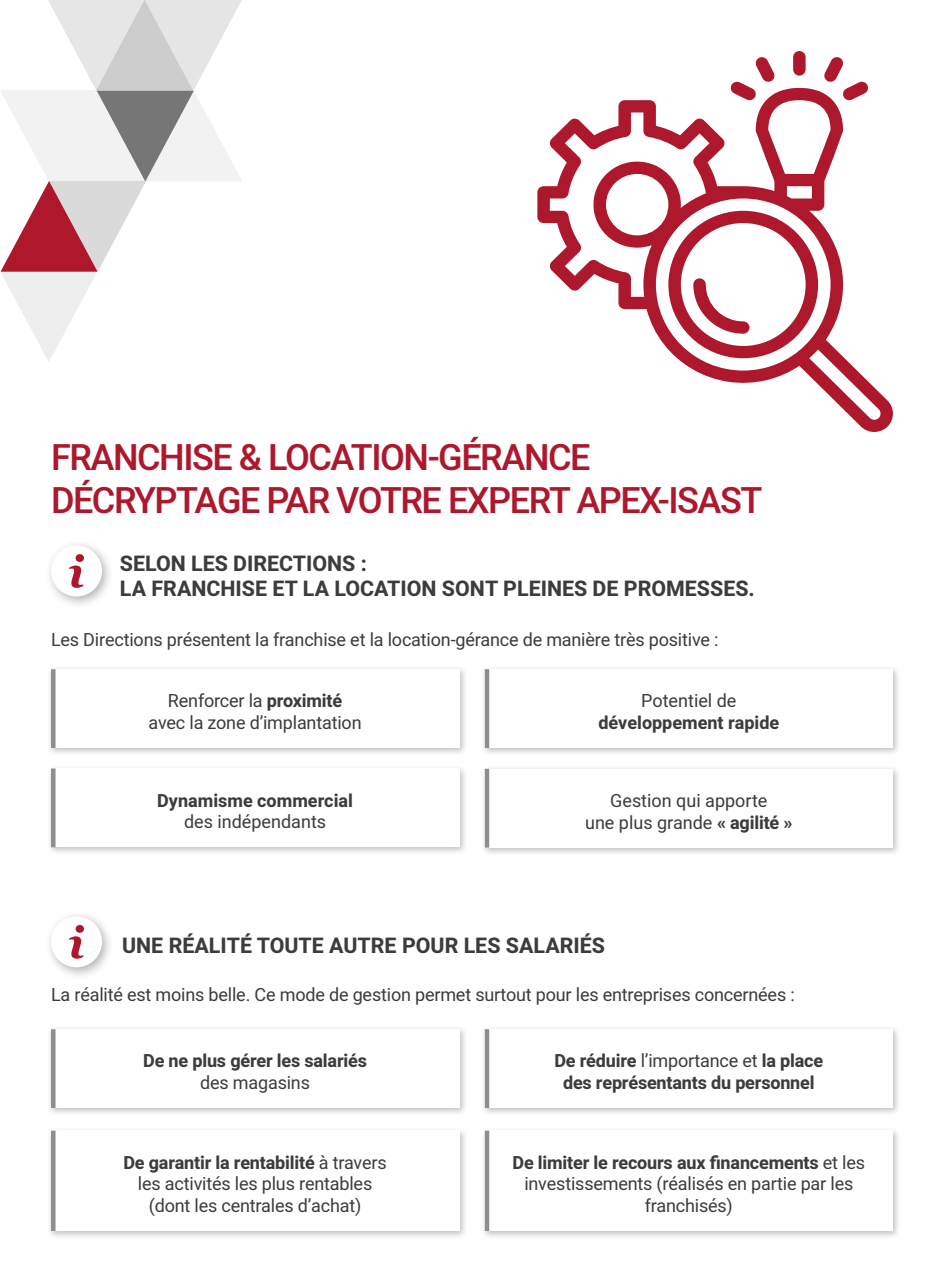
<style>
.page{position:relative;width:944px;height:1282px;background:#fff}
.page>*{position:absolute;margin:0;border:0;box-sizing:border-box;transform-origin:0 0}
.t1{font:500 36px/43.2px "Heebo";letter-spacing:-.04em;color:#ad182d}
.t2{font:700 21.38px/25.7px "Heebo";color:#3c3c3b}
.t3{font:18px/21.6px "Heebo";letter-spacing:-.01em;color:#3c3c3b;text-align:center}
.t4{font:700 18px/21.6px "Heebo";letter-spacing:-.01em;color:#3c3c3b;text-align:center}
.s1{font-weight:700}
.s2{font-weight:400}
</style>
<div class="page">
<div style="left:481px;top:1127px;width:420px;height:113px;background:#000;opacity:.25"></div>
<div style="left:485px;top:1131px;width:408px;height:100px;background:#fff"></div>
<div style="left:47px;top:765px;width:420px;height:91px;background:#000;opacity:.25"></div>
<div style="left:51px;top:769px;width:408px;height:78px;background:#fff"></div>
<div style="left:481px;top:666px;width:420px;height:91px;background:#000;opacity:.25"></div>
<div style="left:485px;top:669px;width:408px;height:79px;background:#fff"></div>
<div style="left:481px;top:765px;width:420px;height:92px;background:#000;opacity:.25"></div>
<div style="left:485px;top:769px;width:408px;height:79px;background:#fff"></div>
<hr style="left:485px;top:1131px;width:4px;height:100px;background:#8e8e8d">
<div style="left:51px;top:768px;width:5px;height:79px;background:#8e8e8d"></div>
<hr style="left:485px;top:669px;width:4px;height:79px;background:#8e8e8d">
<hr style="left:485px;top:769px;width:4px;height:79px;background:#8e8e8d">
<div style="left:47px;top:666px;width:420px;height:91px;background:#000;opacity:.25"></div>
<div style="left:51px;top:669px;width:408px;height:79px;background:#fff"></div>
<div style="left:47px;top:1026px;width:420px;height:91px;background:#000;opacity:.25"></div>
<div style="left:51px;top:1029px;width:408px;height:79px;background:#fff"></div>
<div style="left:47px;top:1127px;width:420px;height:113px;background:#000;opacity:.25"></div>
<div style="left:51px;top:1131px;width:408px;height:100px;background:#fff"></div>
<div style="left:481px;top:1026px;width:420px;height:91px;background:#000;opacity:.25"></div>
<div style="left:485px;top:1029px;width:408px;height:79px;background:#fff"></div>
<div style="left:51px;top:669px;width:5px;height:79px;background:#8e8e8d"></div>
<div style="left:51px;top:1029px;width:5px;height:79px;background:#8e8e8d"></div>
<div style="left:51px;top:1131px;width:5px;height:100px;background:#8e8e8d"></div>
<hr style="left:485px;top:1029px;width:4px;height:79px;background:#8e8e8d">
<svg style="left:537px;top:88px;width:356px;height:344px"></svg>
<div style="left:793px;top:51px;width:13px;height:25px;background:#ad182d;border-radius:6px"></div>
<svg style="left:730px;top:57px;width:45px;height:44px"></svg>
<svg style="left:823px;top:57px;width:46px;height:44px"></svg>
<svg style="left:668px;top:211px;width:150px;height:147px"></svg>
<svg style="left:0;top:0;width:242px;height:362px"></svg>
<div style="left:45px;top:540px;width:69px;height:68px;background:#000;opacity:.3"></div>
<div style="left:51px;top:545px;width:51px;height:52px;background:#fff;border-radius:50%"></div>
<svg style="left:69px;top:554px;width:15px;height:34px"></svg>
<div style="left:45px;top:911px;width:69px;height:68px;background:#000;opacity:.3"></div>
<div style="left:51px;top:916px;width:51px;height:51px;background:#fff;border-radius:50%"></div>
<svg style="left:69px;top:925px;width:15px;height:34px"></svg>
<h1 class="t1" style="left:51px;top:436px;width:713px">FRANCHISE &amp; LOCATION-GÉRANCE<br>DÉCRYPTAGE PAR VOTRE EXPERT APEX-ISAST</h1>
<p class="t2" style="left:120px;top:551px;width:636px">SELON LES DIRECTIONS :<br>LA FRANCHISE ET LA LOCATION SONT PLEINES DE PROMESSES.</p>
<p class="t3" style="left:51px;top:629px;width:669px">Les Directions présentent la franchise et la location-gérance de manière très positive :</p>
<p class="t3" style="left:149px;top:690px;width:215px">Renforcer la <span class="s1">proximité </span>avec la zone d’implantation</p>
<p class="t4" style="left:157px;top:790px;width:197px">Dynamisme commercial</p>
<p class="t3" style="left:184px;top:811px;width:144px">des indépendants</p>
<p class="t3" style="left:641px;top:690px;width:97px">Potentiel de</p>
<p class="t4" style="left:598px;top:712px;width:182px">développement rapide</p>
<p class="t3" style="left:585px;top:790px;width:209px">Gestion qui apporte<br>une plus grande <span class="s1">« agilité »</span></p>
<p class="t2" style="left:122px;top:933px;width:484px">UNE RÉALITÉ TOUTE AUTRE POUR LES SALARIÉS</p>
<p class="t3" style="left:51px;top:984px;width:745px">La réalité est moins belle. Ce mode de gestion permet surtout pour les entreprises concernées :</p>
<p class="t4" style="left:143px;top:1051px;width:225px">De ne plus gérer les salariés</p>
<p class="t3" style="left:200px;top:1072px;width:111px">des magasins</p>
<p class="t3" style="left:123px;top:1151px;width:265px"><span class="s1">De garantir la rentabilité</span> à travers les activités les plus rentables (dont les centrales d’achat)</p>
<p class="t4" style="left:554px;top:1051px;width:270px">De réduire <span class="s2">l’importance et</span> la place des représentants du personnel</p>
<p class="t3" style="left:513px;top:1151px;width:354px"><span class="s1">De limiter le recours aux financements</span> et les investissements (réalisés en partie par les franchisés)</p>
</div>
